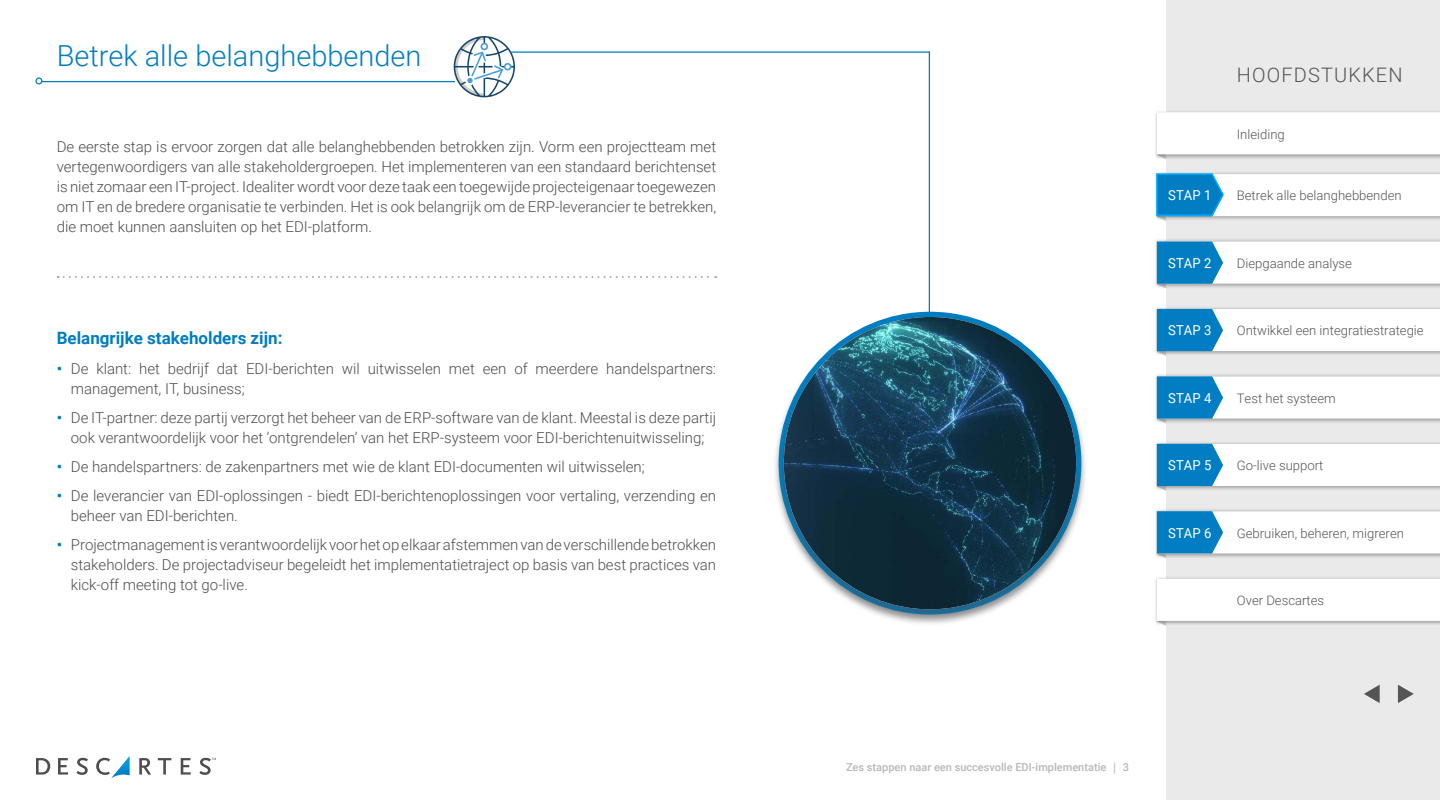
<style>
.page{position:relative;width:1440px;height:800px;background:#fff}
.page>*{position:absolute;margin:0;border:0;box-sizing:border-box;transform-origin:0 0}
.t1{font:300 29px "Roboto";color:#007dc3}
.t2{font:300 20px "Roboto";letter-spacing:.055em;color:#555}
.t3{font:700 17px "Roboto";color:#007dc3}
.t4{font:300 15px/20px "Roboto";color:#4d4d4d;text-align:justify}
.t5{font:13.7px "Roboto";letter-spacing:.01em;color:#fff;scale:.95 1}
.t6{font:300 13.1px "Roboto";color:#555}
.t7{font:500 11px "Roboto";color:#b8b8b8}
.s1{font-weight:700;color:#007dc3}
.s2{font-family:"Helvetica Neue";font-weight:700}
</style>
<div class="page">
<svg style="left:454px;top:36px;width:61px;height:61px"></svg>
<hr style="left:42px;top:81px;width:413px;height:1px;background:#007dc0">
<div style="left:35px;top:77px;width:7px;height:7px;border:1px solid #007dc0;border-radius:50%"></div>
<hr style="left:510px;top:51px;width:419px;height:2px;background:#007dc0">
<hr style="left:929px;top:51px;width:1px;height:270px;background:#007dc0">
<div style="left:772px;top:311px;width:315px;height:315px;background:#4d4d4d;opacity:.5"></div>
<div style="left:778px;top:316px;width:304px;height:304px;background:#4d4d4d;opacity:.5"></div>
<img style="left:784px;top:317px;width:292px;height:292px;border-radius:146px">
<div style="left:1166px;top:0;width:274px;height:800px;background:#eaeaea"></div>
<img style="left:1155px;top:239px;width:285px;height:48px">
<img style="left:1155px;top:307px;width:285px;height:47px">
<img style="left:1155px;top:374px;width:285px;height:48px">
<img style="left:1155px;top:442px;width:285px;height:47px">
<img style="left:1155px;top:509px;width:285px;height:48px">
<img style="left:1155px;top:577px;width:285px;height:47px">
<svg style="left:1157px;top:579px;width:283px;height:47px;background:#f9f9f9"></svg>
<svg style="left:1398px;top:685px;width:16px;height:18px"></svg>
<svg style="left:1364px;top:685px;width:16px;height:18px"></svg>
<svg style="left:1157px;top:242px;width:283px;height:47px;background:#c8e0ed"></svg>
<svg style="left:1157px;top:309px;width:283px;height:47px;background:#c8e0ee"></svg>
<svg style="left:1157px;top:376px;width:283px;height:48px;background:#c8e0ed"></svg>
<svg style="left:1157px;top:444px;width:283px;height:47px;background:#c8e0ee"></svg>
<svg style="left:1157px;top:511px;width:283px;height:47px;background:#c7e0ed"></svg>
<svg style="left:36px;top:758px;width:14px;height:17px"></svg>
<svg style="left:58px;top:758px;width:10px;height:17px"></svg>
<svg style="left:76px;top:758px;width:12px;height:17px"></svg>
<svg style="left:139px;top:758px;width:12px;height:17px"></svg>
<svg style="left:158px;top:758px;width:13px;height:17px"></svg>
<svg style="left:181px;top:758px;width:10px;height:17px"></svg>
<svg style="left:199px;top:758px;width:17px;height:17px"></svg>
<svg style="left:96px;top:756px;width:34px;height:22px"></svg>
<svg style="left:1155px;top:112px;width:285px;height:109px"></svg>
<svg style="left:58px;top:276px;width:658px;height:2px"></svg>
<h1 class="t1" style="left:57px;top:36px;width:366px">Betrek alle belanghebbenden</h1>
<p class="t4" style="left:57px;top:136px;width:661px">De eerste stap is ervoor zorgen dat alle belanghebbenden betrokken zijn. Vorm een projectteam met vertegenwoordigers van alle stakeholdergroepen. Het implementeren van een standaard berichtenset is niet zomaar een IT-project. Idealiter wordt voor deze taak een toegewijde projecteigenaar toegewezen om IT en de bredere organisatie te verbinden. Het is ook belangrijk om de ERP-leverancier te betrekken, die moet kunnen aansluiten op het EDI-platform.</p>
<p class="t3" style="left:57px;top:326px;width:227px">Belangrijke stakeholders zijn:</p>
<p class="t4" style="left:71px;top:358px;width:647px;text-indent:-14px"><span class="s1">•</span> De klant: het bedrijf dat EDI-berichten wil uitwisselen met een of meerdere handelspartners: management, IT, business;</p>
<p class="t4" style="left:57px;top:407px;width:661px;text-align:center"><span class="s1">•</span> De IT-partner: deze partij verzorgt het beheer van de ERP-software van de klant. Meestal is deze partij ook verantwoordelijk voor het ‘ontgrendelen’ van het ERP-systeem voor EDI-berichtenuitwisseling;</p>
<p class="t4" style="left:57px;top:456px;width:590px"><span class="s1">•</span> De handelspartners: de zakenpartners met wie de klant EDI-documenten wil uitwisselen;</p>
<p class="t4" style="left:71px;top:485px;width:647px;text-indent:-14px"><span class="s1">•</span> De leverancier van EDI-oplossingen - biedt EDI-berichtenoplossingen voor vertaling, verzending en beheer van EDI-berichten.</p>
<p class="t4" style="left:71px;top:534px;width:647px;text-indent:-14px"><span class="s1">•</span> Projectmanagement is verantwoordelijk voor het op elkaar afstemmen van de verschillende betrokken stakeholders. De projectadviseur begeleidt het implementatietraject op basis van best practices van kick-off meeting tot go-live.</p>
<h2 class="t2" style="left:1237px;top:61px;width:167px">HOOFDSTUKKEN</h2>
<p class="t6" style="left:1237px;top:125px;width:50px">Inleiding</p>
<p class="t5" style="left:1168px;top:186px;width:47px">STAP 1</p>
<p class="t6" style="left:1237px;top:186px;width:166px">Betrek alle belanghebbenden</p>
<p class="t5" style="left:1168px;top:253px;width:47px">STAP 2</p>
<p class="t6" style="left:1237px;top:254px;width:117px">Diepgaande analyse</p>
<p class="t5" style="left:1168px;top:321px;width:47px">STAP 3</p>
<p class="t6" style="left:1237px;top:321px;width:188px">Ontwikkel een integratiestrategie</p>
<p class="t5" style="left:1168px;top:388px;width:47px">STAP 4</p>
<p class="t6" style="left:1237px;top:389px;width:100px">Test het systeem</p>
<p class="t5" style="left:1168px;top:456px;width:47px">STAP 5</p>
<p class="t6" style="left:1237px;top:456px;width:88px">Go-live support</p>
<p class="t5" style="left:1168px;top:523px;width:47px">STAP 6</p>
<p class="t6" style="left:1237px;top:524px;width:169px">Gebruiken, beheren, migreren</p>
<p class="t6" style="left:1237px;top:591px;width:89px">Over Descartes</p>
<p class="t7" style="left:846px;top:759px;width:285px">Zes stappen naar een succesvolle EDI-implementatie <span class="s2">│</span> 3</p>
</div>
